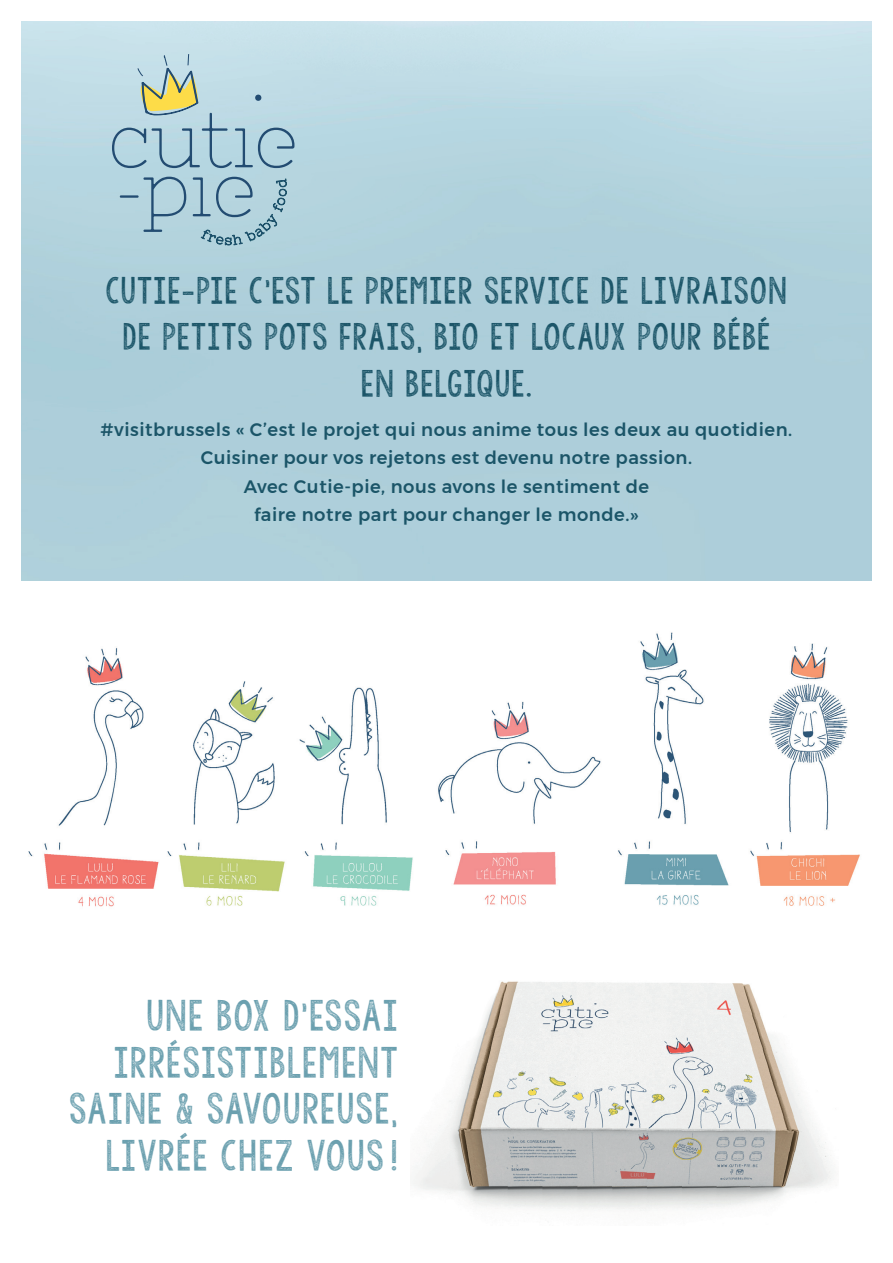
<style>
.page{position:relative;width:893px;height:1263px;background:#fff}
.page>*{position:absolute;margin:0;border:0;box-sizing:border-box;transform-origin:0 0}
.t1{font:34.5px/46.5px "KG Allof Me";letter-spacing:.03em;color:#6ba0af;text-align:right}
.t2{font:30px/46.5px "KG Allof Me";letter-spacing:.03em;color:#1b5568;text-align:center}
.t3{font:500 18px/28.5px "Montserrat";letter-spacing:.03em;color:#1b5568;text-align:center}
.t4{font:13.65px "Nixie One";color:#234c72}
</style>
<div class="page">
<img style="left:28px;top:632px;width:832px;height:275px">
<img style="left:413px;top:981px;width:420px;height:230px">
<svg style="left:112px;top:54px;width:182px;height:191px;background:#b0ced5"></svg>
<p class="t4" style="left:225px;top:232px;width:9px">s</p>
<h2 class="t2" style="left:105px;top:268px;width:683px">CUTIE-PIE C’EST LE PREMIER SERVICE DE LIVRAISON<br>DE PETITS POTS FRAIS, BIO ET LOCAUX POUR BÉBÉ<br>EN BELGIQUE.</h2>
<p class="t3" style="left:101px;top:415px;width:693px">#visitbrussels « C’est le projet qui nous anime tous les deux au quotidien.<br>Cuisiner pour vos rejetons est devenu notre passion.<br>Avec Cutie-pie, nous avons le sentiment de<br>faire notre part pour changer le monde.»</p>
<h1 class="t1" style="left:69px;top:993px;width:331px">UNE BOX D'ESSAI<br>IRRÉSISTIBLEMENT<br>SAINE &amp; SAVOUREUSE,<br>LIVRÉE CHEZ VOUS !</h1>
</div>
